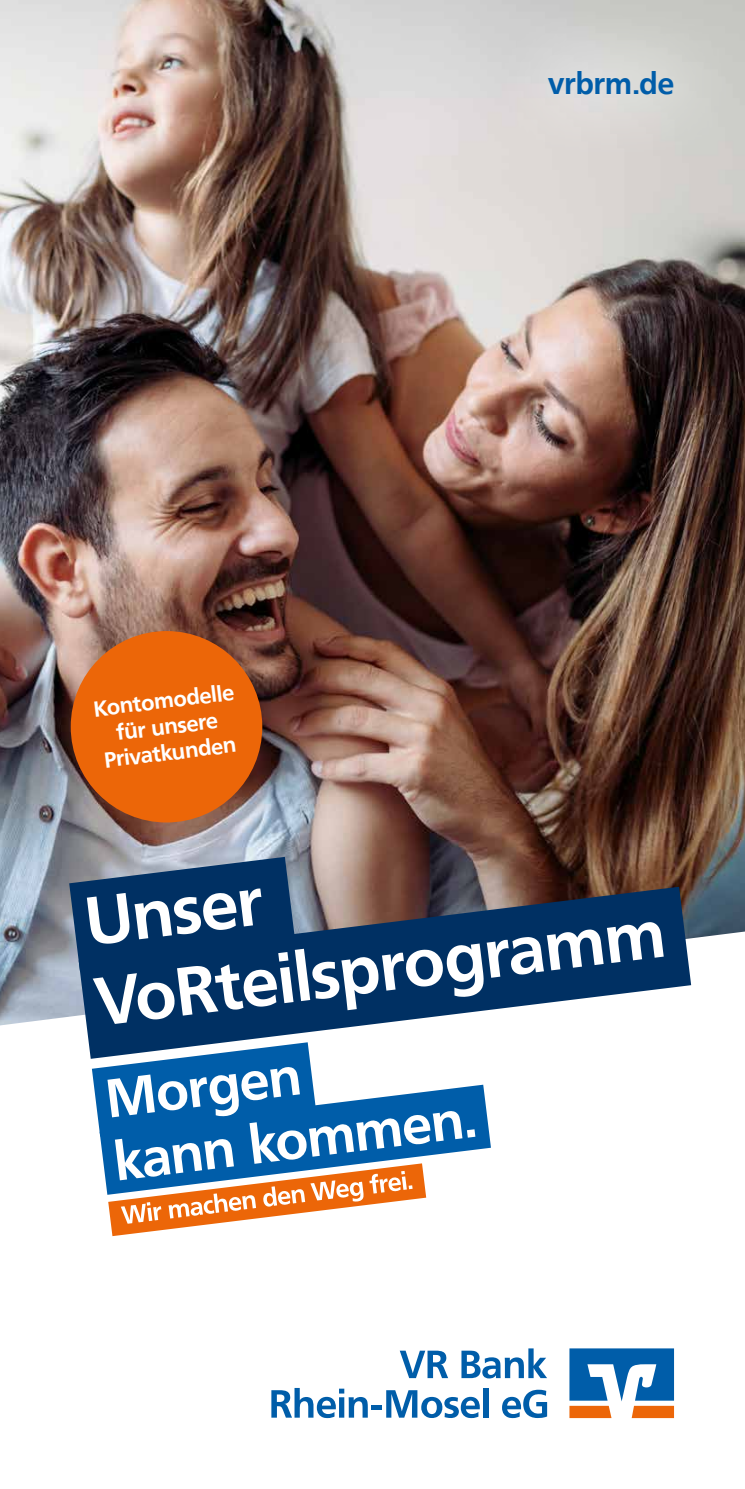
<style>
.page{position:relative;width:745px;height:1489px;background:#fff}
.page>*{position:absolute;margin:0;border:0;box-sizing:border-box;transform-origin:0 0}
.t1{font:700 67.5px/81px "Frutiger VR";color:#fff}
.t2{font:700 30px "Frutiger VR";color:#005da9}
.t3{font:700 21.75px/26px "Frutiger VR";color:#fff;text-align:center}
</style>
<div class="page">
<img style="left:0;top:0;width:744px;height:1025px">
<div style="left:479px;top:3px;width:263px;height:164px;background:#fff;opacity:.63"></div>
<svg style="left:79px;top:886px;width:611px;height:172px;fill:#003063"></svg>
<svg style="left:69px;top:856px;width:226px;height:114px;background:#19426f"></svg>
<svg style="left:92px;top:1042px;width:398px;height:193px"></svg>
<div style="left:71px;top:631px;width:191px;height:191px;background:#ec6608;border-radius:50%"></div>
<svg style="left:569px;top:1348px;width:104px;height:69px"></svg>
<svg style="left:399px;top:1350px;width:49px;height:27px"></svg>
<svg style="left:461px;top:1348px;width:85px;height:30px"></svg>
<svg style="left:271px;top:1387px;width:96px;height:30px"></svg>
<div style="left:371px;top:1404px;width:10px;height:5px;background:#005da9"></div>
<svg style="left:386px;top:1390px;width:93px;height:27px"></svg>
<div style="left:482px;top:1387px;width:6px;height:30px;background:#005da9"></div>
<svg style="left:502px;top:1389px;width:44px;height:28px"></svg>
<p class="t3" style="left:92px;top:696px;width:142px;rotate:-7deg">Kontomodelle für unsere<br>Privatkunden</p>
<h2 class="t2" style="left:548px;top:65px;width:127px">vrbrm.de</h2>
<h1 class="t1" style="left:81px;top:882px;width:574px;rotate:-7deg">Unser<br>VoRteilsprogramm</h1>
</div>
